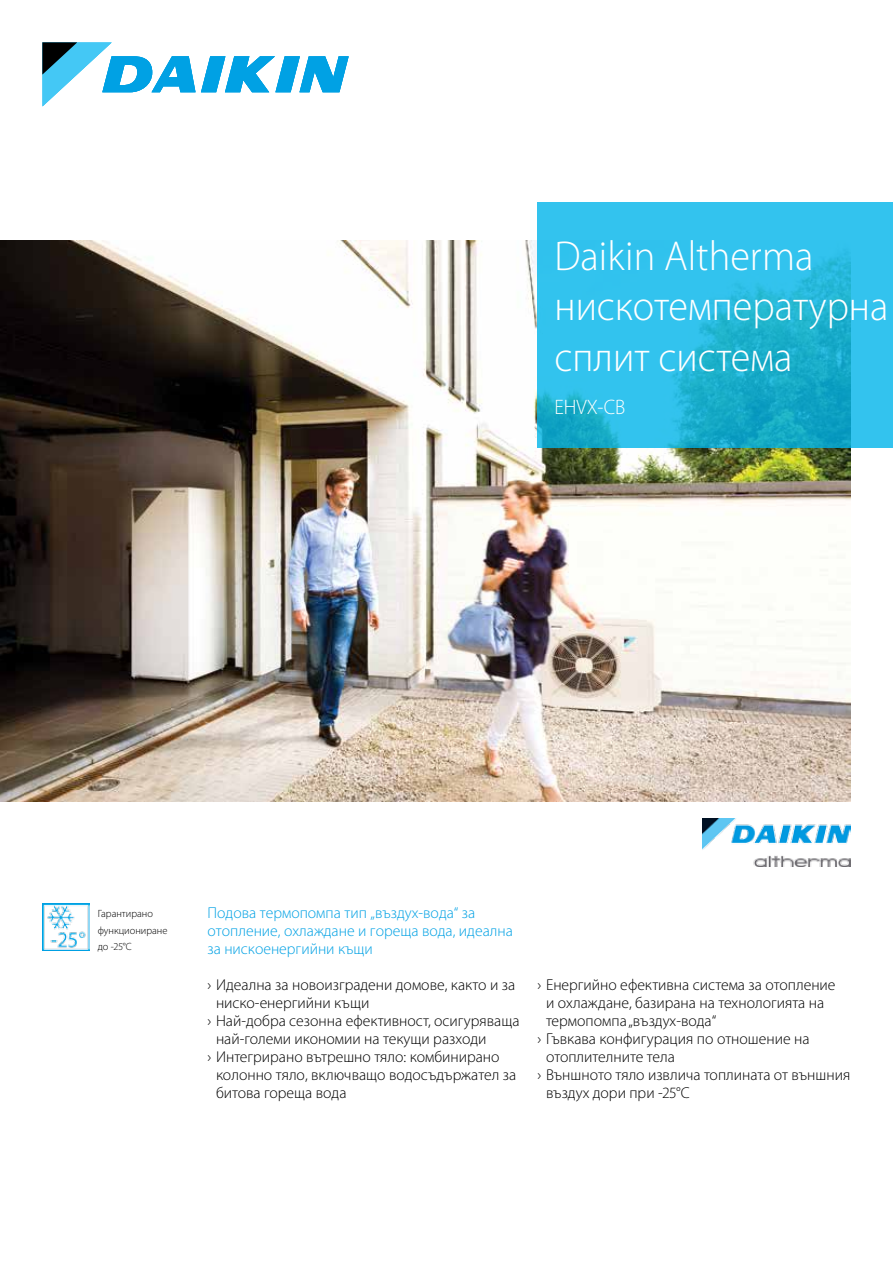
<style>
.page{position:relative;width:893px;height:1263px;background:#fff}
.page>*{position:absolute;margin:0;border:0;box-sizing:border-box;transform-origin:0 0}
.t1{font:300 42px/50.4px "Myriad Pro";color:#fff;scale:.96 1}
.t2{font:300 21px "Myriad Pro";color:#fff;scale:.96 1}
.t3{font:300 15.75px "Myriad Pro";color:#000}
.t4{font:300 15.75px/18px "Myriad Pro";color:#00a1e4}
.t5{font:300 10.5px/16.5px "Myriad Pro";color:#000}
</style>
<div class="page">
<svg style="left:43px;top:43px;width:306px;height:63px"></svg>
<img style="left:702px;top:819px;width:148px;height:48px">
<img style="left:43px;top:903px;width:46px;height:47px">
<img style="left:0;top:241px;width:850px;height:561px">
<svg style="left:537px;top:202px;width:356px;height:246px;background:#29bbe2"></svg>
<h1 class="t1" style="left:554px;top:232px;width:349px">Daikin Altherma нискотемпературна сплит система</h1>
<h2 class="t2" style="left:554px;top:395px;width:75px">EHVX-CB</h2>
<p class="t5" style="left:98px;top:905px;width:71px">Гарантирано функциониране до -25°C</p>
<p class="t4" style="left:207px;top:904px;width:307px">Подова термопомпа тип „въздух-вода“ за отопление, охлаждане и гореща вода, идеална за нискоенергийни къщи</p>
<p class="t3" style="left:207px;top:976px;width:309px">› Идеална за новоизградени домове, както и за</p>
<p class="t3" style="left:216px;top:994px;width:155px">ниско-енергийни къщи</p>
<p class="t3" style="left:207px;top:1012px;width:314px">› Най-добра сезонна ефективност, осигуряваща</p>
<p class="t3" style="left:216px;top:1030px;width:272px">най-големи икономии на текущи разходи</p>
<p class="t3" style="left:207px;top:1048px;width:294px">› Интегрирано вътрешно тяло: комбинирано</p>
<p class="t3" style="left:216px;top:1066px;width:302px">колонно тяло, включващо водосъдържател за</p>
<p class="t3" style="left:216px;top:1084px;width:132px">битова гореща вода</p>
<p class="t3" style="left:537px;top:976px;width:300px">› Енергийно ефективна система за отопление</p>
<p class="t3" style="left:546px;top:994px;width:280px">и охлаждане, базирана на технологията на</p>
<p class="t3" style="left:546px;top:1012px;width:172px">термопомпа „въздух-вода“</p>
<p class="t3" style="left:537px;top:1030px;width:274px">› Гъвкава конфигурация по отношение на</p>
<p class="t3" style="left:546px;top:1048px;width:130px">отоплителните тела</p>
<p class="t3" style="left:537px;top:1066px;width:314px">› Външното тяло извлича топлината от външния</p>
<p class="t3" style="left:546px;top:1084px;width:145px">въздух дори при -25°C</p>
</div>
